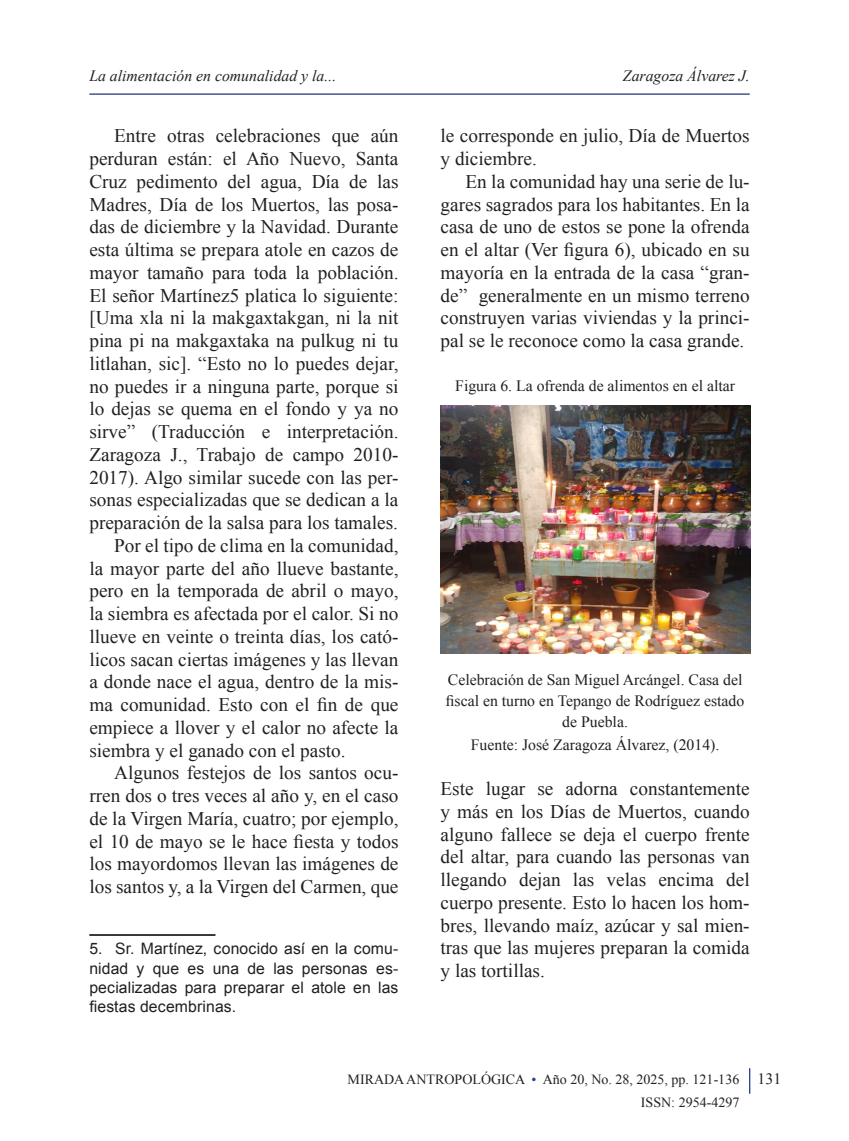
<style>
.page{position:relative;width:849px;height:1141px;background:#fff}
.page>*{position:absolute;margin:0;border:0;box-sizing:border-box;transform-origin:0 0}
.t1{font:19.25px/22.8px "Times New Roman";color:#231f20;text-align:justify}
.t2{font:15.75px/21px "Times New Roman";color:#231f20;text-align:center}
.t3{font:15.75px/19.2px "Arial";letter-spacing:.005em;color:#231f20;text-align:justify}
.t4{font:italic 15.75px "Times New Roman";color:#231f20}
.t5{font:14px/22.8px "Times New Roman";color:#231f20;text-align:right}
.s1{color:#253f8e}
</style>
<div class="page">
<hr style="left:748px;top:1068px;width:2px;height:26px;background:#253f8e">
<hr style="left:89px;top:93px;width:660px;height:2px;background:#2b3c7f">
<hr style="left:89px;top:934px;width:126px;height:2px;background:#231f20">
<img style="left:440px;top:406px;width:310px;height:248px">
<p class="t4" style="left:89px;top:65px;width:248px">La alimentación en comunalidad y la...</p>
<p class="t4" style="left:622px;top:65px;width:128px">Zaragoza Álvarez J.</p>
<p class="t1" style="left:89px;top:124px;width:310px;text-indent:25px">Entre otras celebraciones que aún perduran están: el Año Nuevo, Santa Cruz pedimento del agua, Día de las Madres, Día de los Muertos, las posa&shy;das de diciembre y la Navidad. Durante esta última se prepara atole en cazos de mayor tamaño para toda la población.<br>El señor Martínez5 platica lo siguiente: [Uma xla ni la makgaxtakgan, ni la nit pina pi na makgaxtaka na pulkug ni tu litlahan, sic]. “Esto no lo puedes dejar, no puedes ir a ninguna parte, porque si lo dejas se quema en el fondo y ya no sirve” (Traducción e interpretación.<br>Zaragoza J., Trabajo de campo 2010- 2017). Algo similar sucede con las per&shy;sonas especializadas que se dedican a la preparación de la salsa para los tamales.</p>
<p class="t1" style="left:89px;top:534px;width:310px;text-indent:25px">Por el tipo de clima en la comunidad, la mayor parte del año llueve bastante, pero en la temporada de abril o mayo, la siembra es afectada por el calor. Si no llueve en veinte o treinta días, los cató&shy;licos sacan ciertas imágenes y las llevan a donde nace el agua, dentro de la mis&shy;ma comunidad. Esto con el fin de que empiece a llover y el calor no afecte la siembra y el ganado con el pasto.</p>
<p class="t1" style="left:89px;top:761px;width:310px;text-indent:25px">Algunos festejos de los santos ocu&shy;rren dos o tres veces al año y, en el caso de la Virgen María, cuatro; por ejemplo, el 10 de mayo se le hace fiesta y todos los mayordomos llevan las imágenes de los santos y, a la Virgen del Carmen, que</p>
<p class="t3" style="left:89px;top:939px;width:310px">5. Sr. Martínez, conocido así en la comu&shy;nidad y que es una de las personas es&shy;pecializadas para preparar el atole en las</p>
<p class="t3" style="left:89px;top:997px;width:148px">fiestas decembrinas.</p>
<p class="t1" style="left:440px;top:124px;width:310px">le corresponde en julio, Día de Muertos y diciembre.</p>
<p class="t1" style="left:440px;top:170px;width:310px;text-indent:25px">En la comunidad hay una serie de lu&shy;gares sagrados para los habitantes. En la casa de uno de estos se pone la ofrenda en el altar (Ver figura 6), ubicado en su mayoría en la entrada de la casa “gran&shy;de” generalmente en un mismo terreno construyen varias viviendas y la princi&shy;pal se le reconoce como la casa grande.</p>
<p class="t2" style="left:455px;top:375px;width:281px">Figura 6. La ofrenda de alimentos en el altar</p>
<p class="t2" style="left:446px;top:669px;width:300px">Celebración de San Miguel Arcángel. Casa del fiscal en turno en Tepango de Rodríguez estado de Puebla.</p>
<p class="t2" style="left:470px;top:734px;width:250px">Fuente: José Zaragoza Álvarez, (2014).</p>
<p class="t1" style="left:440px;top:777px;width:310px">Este lugar se adorna constantemente y más en los Días de Muertos, cuando alguno fallece se deja el cuerpo frente del altar, para cuando las personas van llegando dejan las velas encima del cuerpo presente. Esto lo hacen los hom&shy;bres, llevando maíz, azúcar y sal mien&shy;tras que las mujeres preparan la comida</p>
<p class="t1" style="left:440px;top:959px;width:106px">y las tortillas.</p>
<p class="t5" style="left:347px;top:1068px;width:393px">MIRADA ANTROPOLÓGICA <span class="s1">•</span> Año 20, No. 28, 2025, pp. 121-136<br>ISSN: 2954-4297</p>
<p class="t2" style="left:757px;top:1068px;width:25px">131</p>
</div>
